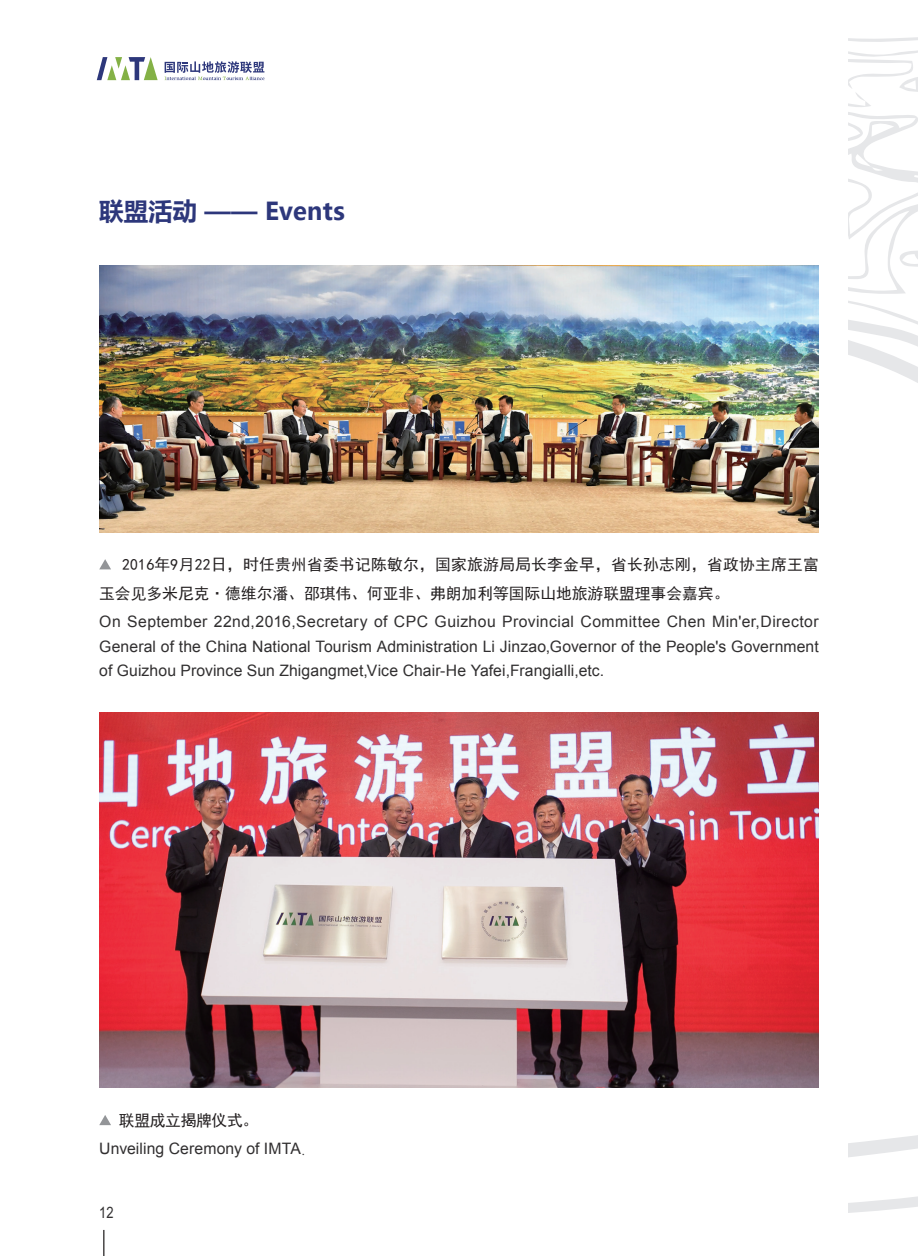
<style>
.page{position:relative;width:918px;height:1256px;background:#fff}
.page>*{position:absolute;margin:0;border:0;box-sizing:border-box;transform-origin:0 0}
.t1{font:700 24.5px "Microsoft Ya Hei";color:#2d377b}
.t2{font:15.75px/24.5px "Arial";letter-spacing:.005em;color:#312f30;text-align:justify}
.t3{font:15.75px/28.3px "Sim Hei";letter-spacing:.015em;color:#231f20}
.t4{font:15.75px "Sim Hei";letter-spacing:-.02em;color:#231f20}
.t5{font:15.75px "Arial Narrow";color:#312f30}
.s1{font-family:"Adobe Song Std";font-weight:300}
</style>
<div class="page">
<svg style="left:97px;top:57px;width:61px;height:23px"></svg>
<svg style="left:165px;top:61px;width:99px;height:19px"></svg>
<svg style="left:103px;top:1229px;width:1px;height:26px"></svg>
<svg style="left:100px;top:1115px;width:11px;height:9px"></svg>
<img style="left:99px;top:712px;width:720px;height:375px">
<svg style="left:99px;top:559px;width:12px;height:10px"></svg>
<img style="left:99px;top:265px;width:720px;height:267px">
<svg style="left:848px;top:37px;width:70px;height:1176px"></svg>
<h1 class="t1" style="left:99px;top:194px;width:247px">联盟活动 —— Events</h1>
<p class="t3" style="left:99px;top:550px;width:721px;text-indent:23px">2016年9月22日，时任贵州省委书记陈敏尔，国家旅游局局长李金早，省长孙志刚，省政协主席王富玉会见多米尼克·德维尔潘、邵琪伟、何亚非、弗朗加利等国际山地旅游联盟理事会嘉宾。</p>
<p class="t2" style="left:99px;top:609px;width:721px">On September 22nd,2016,Secretary of CPC Guizhou Provincial Committee Chen Min'er,Director General of the China National Tourism Administration Li Jinzao,Governor of the People's Government of Guizhou Province Sun Zhigangmet,Vice Chair-He Yafei,Frangialli,etc.</p>
<p class="t4" style="left:119px;top:1112px;width:141px">联盟成立揭牌仪式。</p>
<p class="t2" style="left:99px;top:1136px;width:207px">Unveiling Ceremony of IMTA<span class="s1">.</span></p>
<p class="t5" style="left:99px;top:1202px;width:16px">12</p>
</div>
